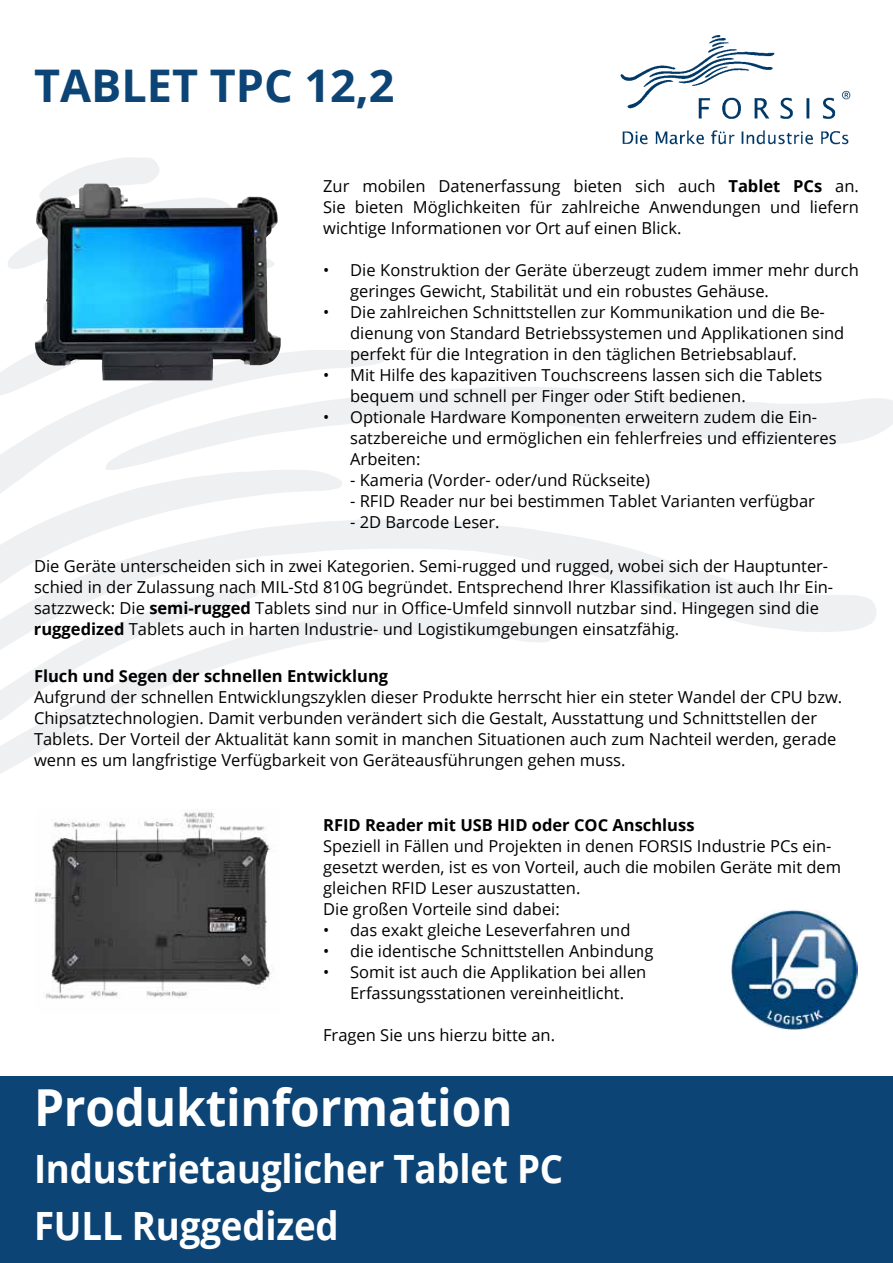
<style>
.page{position:relative;width:893px;height:1263px;background:#fff}
.page>*{position:absolute;margin:0;border:0;box-sizing:border-box;transform-origin:0 0}
.t1{font:700 51px "Open Sans";letter-spacing:-.005em;color:#fff;scale:.94 1}
.t2{font:700 45px "Open Sans";color:#0c4476}
.t3{font:700 39px/57.3px "Open Sans";letter-spacing:-.005em;color:#fff;scale:.94 1}
.t4{font:16.5px/21px "Open Sans";color:#000}
.t5{font:700 16.5px "Open Sans";color:#000}
.s1{font-weight:700}
</style>
<div class="page">
<svg style="left:386px;top:519px;width:490px;height:113px"></svg>
<svg style="left:0;top:350px;width:386px;height:238px"></svg>
<svg style="left:105px;top:386px;width:788px;height:84px"></svg>
<svg style="left:0;top:611px;width:555px;height:163px"></svg>
<svg style="left:0;top:588px;width:260px;height:150px"></svg>
<svg style="left:0;top:157px;width:275px;height:239px"></svg>
<div style="left:0;top:1076px;width:893px;height:187px;background:#0c4476"></div>
<img style="left:620px;top:35px;width:231px;height:110px">
<img style="left:731px;top:909px;width:127px;height:121px">
<img style="left:35px;top:183px;width:246px;height:197px">
<img style="left:34px;top:809px;width:238px;height:190px">
<h2 class="t2" style="left:34px;top:54px;width:362px">TABLET TPC 12,2</h2>
<p class="t4" style="left:323px;top:175px;width:537px;text-align:justify">Zur mobilen Datenerfassung bieten sich auch <span class="s1">Tablet PCs</span> an.<br>Sie bieten Möglichkeiten für zahlreiche Anwendungen und liefern wichtige Informationen vor Ort auf einen Blick.</p>
<p class="t4" style="left:350px;top:259px;width:510px;text-indent:-27px">• Die Konstruktion der Geräte überzeugt zudem immer mehr durch geringes Gewicht, Stabilität und ein robustes Gehäuse.</p>
<p class="t4" style="left:350px;top:301px;width:496px;text-indent:-27px">• Die zahlreichen Schnittstellen zur Kommunikation und die Be&shy;dienung von Standard Betriebssystemen und Applikationen sind perfekt für die Integration in den täglichen Betriebsablauf.</p>
<p class="t4" style="left:350px;top:364px;width:474px;text-indent:-27px">• Mit Hilfe des kapazitiven Touchscreens lassen sich die Tablets bequem und schnell per Finger oder Stift bedienen.</p>
<p class="t4" style="left:350px;top:406px;width:488px;text-indent:-27px">• Optionale Hardware Komponenten erweitern zudem die Ein&shy;satzbereiche und ermöglichen ein fehlerfreies und effizienteres<br>Arbeiten:</p>
<p class="t4" style="left:350px;top:469px;width:301px">- Kameria (Vorder- oder/und Rückseite)</p>
<p class="t4" style="left:350px;top:490px;width:466px">- RFID Reader nur bei bestimmen Tablet Varianten verfügbar</p>
<p class="t4" style="left:350px;top:511px;width:151px">- 2D Barcode Leser.</p>
<p class="t4" style="left:34px;top:555px;width:801px">Die Geräte unterscheiden sich in zwei Kategorien. Semi-rugged und rugged, wobei sich der Hauptunter&shy;schied in der Zulassung nach MIL-Std 810G begründet. Entsprechend Ihrer Klassifikation ist auch Ihr Ein&shy;satzzweck: Die <span class="s1">semi-rugged</span> Tablets sind nur in Office-Umfeld sinnvoll nutzbar sind. Hingegen sind die <span class="s1">ruggedized</span> Tablets auch in harten Industrie- und Logistikumgebungen einsatzfähig.</p>
<p class="t5" style="left:34px;top:665px;width:356px">Fluch und Segen der schnellen Entwicklung</p>
<p class="t4" style="left:34px;top:686px;width:810px">Aufgrund der schnellen Entwicklungszyklen dieser Produkte herrscht hier ein steter Wandel der CPU bzw.<br>Chipsatztechnologien. Damit verbunden verändert sich die Gestalt, Ausstattung und Schnittstellen der Tablets. Der Vorteil der Aktualität kann somit in manchen Situationen auch zum Nachteil werden, gerade wenn es um langfristige Verfügbarkeit von Geräteausführungen gehen muss.</p>
<p class="t5" style="left:323px;top:814px;width:373px">RFID Reader mit USB HID oder COC Anschluss</p>
<p class="t4" style="left:323px;top:835px;width:520px">Speziell in Fällen und Projekten in denen FORSIS Industrie PCs ein&shy;gesetzt werden, ist es von Vorteil, auch die mobilen Geräte mit dem gleichen RFID Leser auszustatten.<br>Die großen Vorteile sind dabei:</p>
<p class="t4" style="left:323px;top:919px;width:309px">• das exakt gleiche Leseverfahren und</p>
<p class="t4" style="left:323px;top:940px;width:332px">• die identische Schnittstellen Anbindung</p>
<p class="t4" style="left:323px;top:961px;width:325px;text-align:center">• Somit ist auch die Applikation bei allen<br>Erfassungsstationen vereinheitlicht.</p>
<p class="t4" style="left:323px;top:1024px;width:233px">Fragen Sie uns hierzu bitte an.</p>
<h1 class="t1" style="left:34px;top:1071px;width:511px">Produktinformation</h1>
<h3 class="t3" style="left:34px;top:1139px;width:565px">Industrietauglicher Tablet PC<br>FULL Ruggedized</h3>
</div>
